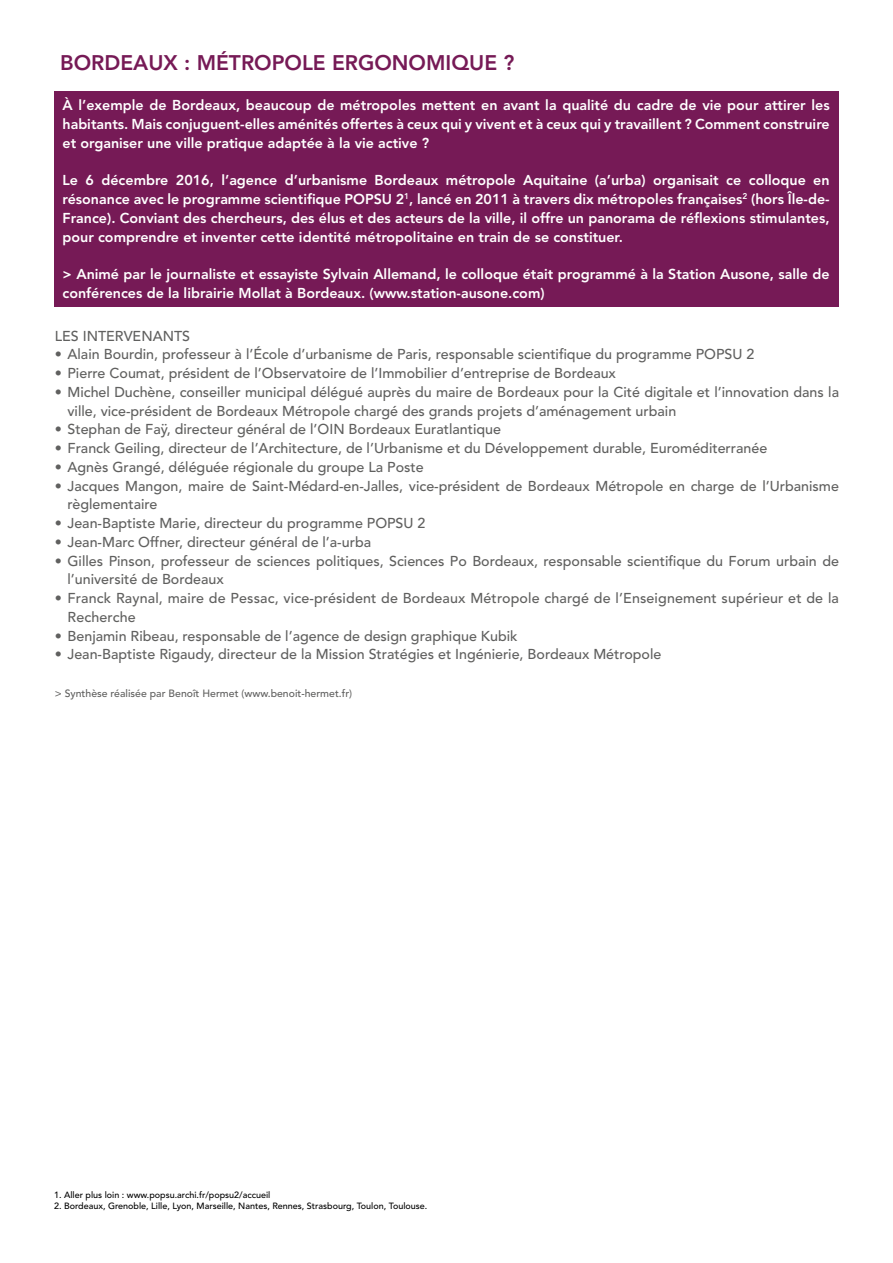
<style>
.page{position:relative;width:893px;height:1263px;background:#fff}
.page>*{position:absolute;margin:0;border:0;box-sizing:border-box;transform-origin:0 0}
.t1{font:800 21px "Avenir LT Std";color:#761a56}
.t2{font:500 14.25px/18.8px "Avenir LT Std";color:#60605f}
.t3{font:800 14.25px/18.8px "Avenir LT Std";color:#fff;text-align:justify}
.t4{font:500 10.5px "Avenir LT Std";color:#60605f}
.t5{font:500 9px "Avenir LT Std";color:#000}
</style>
<div class="page">
<div style="left:54px;top:91px;width:784px;height:215px;background:#761a56"></div>
<h1 class="t1" style="left:60px;top:50px;width:456px">BORDEAUX : MÉTROPOLE ERGONOMIQUE ?</h1>
<p class="t3" style="left:63px;top:96px;width:769px">À l’exemple de Bordeaux, beaucoup de métropoles mettent en avant la qualité du cadre de vie pour attirer les habitants. Mais conjuguent-elles aménités offertes à ceux qui y vivent et à ceux qui y travaillent ? Comment construire et organiser une ville pratique adaptée à la vie active ?</p>
<p class="t3" style="left:63px;top:171px;width:769px">Le 6 décembre 2016, l’agence d’urbanisme Bordeaux métropole Aquitaine (a’urba) organisait ce colloque en résonance avec le programme scientifique POPSU 2<sup>1</sup>, lancé en 2011 à travers dix métropoles françaises<sup>2</sup> (hors Île-de-France). Conviant des chercheurs, des élus et des acteurs de la ville, il offre un panorama de réflexions stimulantes, pour comprendre et inventer cette identité métropolitaine en train de se constituer.</p>
<p class="t3" style="left:63px;top:265px;width:769px">&gt; Animé par le journaliste et essayiste Sylvain Allemand, le colloque était programmé à la Station Ausone, salle de conférences de la librairie Mollat à Bordeaux. (www.station-ausone.com)</p>
<p class="t2" style="left:55px;top:327px;width:137px">LES INTERVENANTS</p>
<p class="t2" style="left:55px;top:345px;width:701px">• Alain Bourdin, professeur à l’École d’urbanisme de Paris, responsable scientifique du programme POPSU 2</p>
<p class="t2" style="left:55px;top:364px;width:563px">• Pierre Coumat, président de l’Observatoire de l’Immobilier d’entreprise de Bordeaux</p>
<p class="t2" style="left:68px;top:383px;width:773px;text-indent:-13px">• Michel Duchène, conseiller municipal délégué auprès du maire de Bordeaux pour la Cité digitale et l’innovation dans la ville, vice-président de Bordeaux Métropole chargé des grands projets d’aménagement urbain</p>
<p class="t2" style="left:55px;top:420px;width:448px">• Stephan de Faÿ, directeur général de l’OIN Bordeaux Euratlantique</p>
<p class="t2" style="left:55px;top:439px;width:714px">• Franck Geiling, directeur de l’Architecture, de l’Urbanisme et du Développement durable, Euroméditerranée</p>
<p class="t2" style="left:55px;top:458px;width:370px">• Agnès Grangé, déléguée régionale du groupe La Poste</p>
<p class="t2" style="left:68px;top:477px;width:773px;text-indent:-13px">• Jacques Mangon, maire de Saint-Médard-en-Jalles, vice-président de Bordeaux Métropole en charge de l’Urbanisme règlementaire</p>
<p class="t2" style="left:55px;top:514px;width:372px">• Jean-Baptiste Marie, directeur du programme POPSU 2</p>
<p class="t2" style="left:55px;top:533px;width:318px">• Jean-Marc Offner, directeur général de l’a-urba</p>
<p class="t2" style="left:68px;top:552px;width:773px;text-indent:-13px">• Gilles Pinson, professeur de sciences politiques, Sciences Po Bordeaux, responsable scientifique du Forum urbain de l’université de Bordeaux</p>
<p class="t2" style="left:68px;top:589px;width:773px;text-indent:-13px">• Franck Raynal, maire de Pessac, vice-président de Bordeaux Métropole chargé de l’Enseignement supérieur et de la<br>Recherche</p>
<p class="t2" style="left:55px;top:627px;width:464px">• Benjamin Ribeau, responsable de l’agence de design graphique Kubik</p>
<p class="t2" style="left:55px;top:645px;width:608px">• Jean-Baptiste Rigaudy, directeur de la Mission Stratégies et Ingénierie, Bordeaux Métropole</p>
<p class="t4" style="left:55px;top:687px;width:299px">&gt; Synthèse réalisée par Benoît Hermet (www.benoit-hermet.fr)</p>
<p class="t5" style="left:54px;top:1190px;width:218px">1. Aller plus loin : www.popsu.archi.fr/popsu2/accueil</p>
<p class="t5" style="left:54px;top:1201px;width:375px">2. Bordeaux, Grenoble, Lille, Lyon, Marseille, Nantes, Rennes, Strasbourg, Toulon, Toulouse.</p>
</div>
